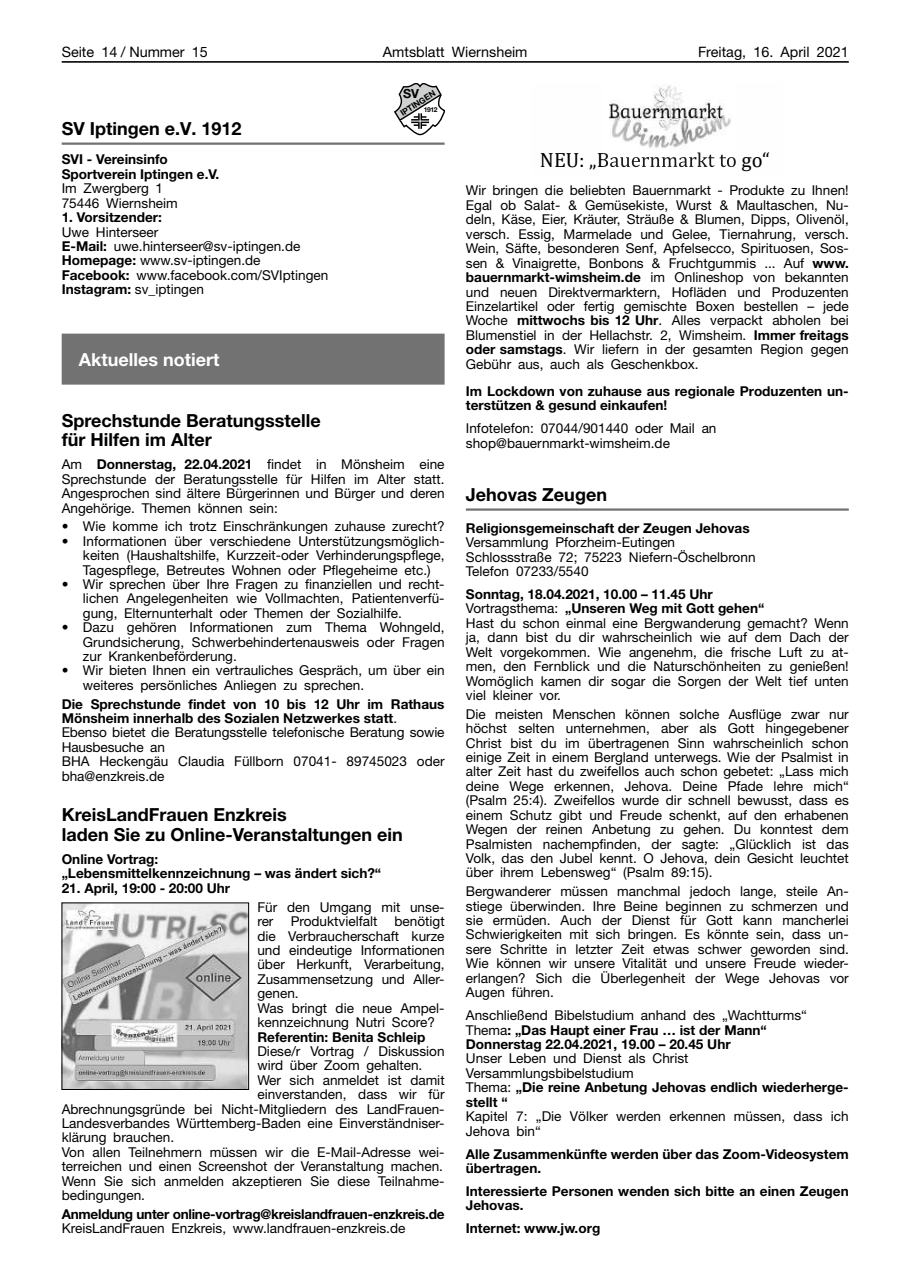
<style>
.page{position:relative;width:902px;height:1280px;background:#fff}
.page>*{position:absolute;margin:0;border:0;box-sizing:border-box;transform-origin:0 0}
.t1{font:700 18px/19.5px "Helvetica Neue";color:#000}
.t2{font:700 18px "Helvetica Neue";color:#fff}
.t3{font:14.4px "Helvetica Neue";color:#000}
.t4{font:13.65px/14.4px "Helvetica Neue";color:#000}
.t5{font:700 13.65px/14.4px "Helvetica Neue";color:#000}
.t6{font:700 13.65px "Helvetica Neue";letter-spacing:-.02em;color:#000}
.t7{font:700 12.6px "Helvetica Neue";color:#000}
.t8{font:700 8.4px "Helvetica Neue";color:#000}
.t9{font:700 6.75px "Helvetica Neue";color:#000}
.s1{font-weight:700}
.s2{font-weight:400}
</style>
<div class="page">
<hr style="left:62px;top:61px;width:786px;height:2px;background:#000">
<div style="left:62px;top:334px;width:382px;height:51px;background:#727272"></div>
<svg style="left:394px;top:84px;width:50px;height:52px"></svg>
<hr style="left:62px;top:143px;width:382px;height:2px;background:#727272">
<img style="left:64px;top:905px;width:183px;height:183px">
<div style="left:62px;top:903px;width:187px;height:187px;border:1px solid #000"></div>
<hr style="left:466px;top:508px;width:382px;height:3px;background:#727272">
<img style="left:609px;top:85px;width:122px;height:63px">
<img style="left:603px;top:152px;width:133px;height:16px">
<p class="t3" style="left:62px;top:43px;width:148px">Seite 14 / Nummer 15</p>
<p class="t3" style="left:383px;top:43px;width:146px">Amtsblatt Wiernsheim</p>
<p class="t3" style="left:698px;top:43px;width:152px">Freitag, 16. April 2021</p>
<p class="t7" style="left:403px;top:86px;width:18px">SV</p>
<p class="t8" style="left:398px;top:110px;width:42px;rotate:-33deg">IPTINGEN</p>
<p class="t9" style="left:423px;top:105px;width:15px">1912</p>
<h1 class="t1" style="left:62px;top:119px;width:181px">SV Iptingen e.V. 1912</h1>
<p class="t5" style="left:62px;top:152px;width:159px">SVI - Vereinsinfo<br>Sportverein Iptingen e.V.</p>
<p class="t4" style="left:62px;top:181px;width:118px">Im Zwergberg 1<br>75446 Wiernsheim</p>
<p class="t5" style="left:62px;top:210px;width:102px">1. Vorsitzender:</p>
<p class="t4" style="left:62px;top:224px;width:268px">Uwe Hinterseer<br><span class="s1">E-Mail:</span> uwe.hinterseer@sv-iptingen.de<br><span class="s1">Homepage:</span> www.sv-iptingen.de<br><span class="s1">Facebook:</span> www.facebook.com/SVIptingen<br><span class="s1">Instagram:</span> sv_iptingen</p>
<h1 class="t2" style="left:79px;top:348px;width:142px">Aktuelles notiert</h1>
<h1 class="t1" style="left:62px;top:410px;width:261px">Sprechstunde Beratungsstelle für Hilfen im Alter</h1>
<p class="t4" style="left:62px;top:457px;width:384px;text-align:justify">Am <span class="s1">Donnerstag, 22.04.2021</span> findet in Mönsheim eine Sprechstunde der Beratungsstelle für Hilfen im Alter statt.<br>Angesprochen sind ältere Bürgerinnen und Bürger und deren Angehörige. Themen können sein:</p>
<p class="t4" style="left:62px;top:519px;width:384px">• Wie komme ich trotz Einschränkungen zuhause zurecht?</p>
<p class="t4" style="left:83px;top:533px;width:363px;text-align:justify;text-indent:-21px">• Informationen über verschiedene Unterstützungsmöglich&shy;keiten (Haushaltshilfe, Kurzzeit-oder Verhinderungspflege, Tagespflege, Betreutes Wohnen oder Pflegeheime etc.)</p>
<p class="t4" style="left:83px;top:577px;width:363px;text-align:justify;text-indent:-21px">• Wir sprechen über Ihre Fragen zu finanziellen und recht&shy;lichen Angelegenheiten wie Vollmachten, Patientenverfü&shy;gung, Elternunterhalt oder Themen der Sozialhilfe.</p>
<p class="t4" style="left:83px;top:620px;width:363px;text-align:justify;text-indent:-21px">• Dazu gehören Informationen zum Thema Wohngeld, Grundsicherung, Schwerbehindertenausweis oder Fragen zur Krankenbeförderung.</p>
<p class="t4" style="left:83px;top:663px;width:363px;text-indent:-21px">• Wir bieten Ihnen ein vertrauliches Gespräch, um über ein weiteres persönliches Anliegen zu sprechen.</p>
<p class="t4" style="left:62px;top:696px;width:384px"><span class="s1">Die Sprechstunde findet von 10 bis 12 Uhr im Rathaus Mönsheim innerhalb des Sozialen Netzwerkes statt</span>.<br>Ebenso bietet die Beratungsstelle telefonische Beratung sowie Hausbesuche an<br>BHA Heckengäu Claudia Füllborn 07041- 89745023 oder bha@enzkreis.de</p>
<h1 class="t1" style="left:62px;top:805px;width:342px">KreisLandFrauen Enzkreis<br>laden Sie zu Online-Veranstaltungen ein</h1>
<p class="t5" style="left:62px;top:851px;width:321px">Online Vortrag:<br>„Lebensmittelkennzeichnung – was ändert sich?“</p>
<p class="t5" style="left:62px;top:880px;width:170px">21. April, 19:00 - 20:00 Uhr</p>
<p class="t4" style="left:257px;top:899px;width:189px">Für den Umgang mit unse&shy;rer</p>
<p class="t4" style="left:291px;top:914px;width:88px">Produktvielfalt</p>
<p class="t4" style="left:257px;top:914px;width:189px;text-indent:137px">benötigt die Verbraucherschaft kurze und eindeutige Informationen über Herkunft, Verarbeitung,<br>Zusammensetzung und Aller&shy;genen.<br>Was bringt die neue Ampel&shy;kennzeichnung Nutri Score?</p>
<p class="t5" style="left:257px;top:1029px;width:169px">Referentin: Benita Schleip</p>
<p class="t4" style="left:257px;top:1044px;width:189px">Diese/r Vortrag / Diskussion</p>
<p class="t4" style="left:257px;top:1058px;width:166px">wird über Zoom gehalten.</p>
<p class="t4" style="left:257px;top:1072px;width:189px">Wer sich anmeldet ist damit</p>
<p class="t4" style="left:257px;top:1087px;width:189px">einverstanden, dass wir für</p>
<p class="t4" style="left:62px;top:1101px;width:384px">Abrechnungsgründe bei Nicht-Mitgliedern des LandFrauen-</p>
<p class="t4" style="left:62px;top:1116px;width:384px">Landesverbandes Württemberg-Baden eine Einverständniser-</p>
<p class="t4" style="left:62px;top:1130px;width:114px">klärung brauchen.</p>
<p class="t4" style="left:62px;top:1144px;width:384px">Von allen Teilnehmern müssen wir die E-Mail-Adresse wei-</p>
<p class="t4" style="left:62px;top:1159px;width:383px">terreichen und einen Screenshot der Veranstaltung machen.</p>
<p class="t4" style="left:62px;top:1173px;width:384px">Wenn Sie sich anmelden akzeptieren Sie diese Teilnahme-</p>
<p class="t4" style="left:62px;top:1188px;width:85px">bedingungen.</p>
<p class="t6" style="left:62px;top:1205px;width:384px">Anmeldung unter online-vortrag@kreislandfrauen-enzkreis.de</p>
<p class="t4" style="left:62px;top:1221px;width:345px">KreisLandFrauen Enzkreis, www.landfrauen-enzkreis.de</p>
<p class="t4" style="left:466px;top:183px;width:384px;text-align:justify">Wir bringen die beliebten Bauernmarkt - Produkte zu Ihnen!<br>Egal ob Salat- &amp; Gemüsekiste, Wurst &amp; Maultaschen, Nu&shy;deln, Käse, Eier, Kräuter, Sträuße &amp; Blumen, Dipps, Olivenöl, versch. Essig, Marmelade und Gelee, Tiernahrung, versch.<br>Wein, Säfte, besonderen Senf, Apfelsecco, Spirituosen, Sos&shy;sen &amp; Vinaigrette, Bonbons &amp; Fruchtgummis ... Auf <span class="s1">www. bauernmarkt-wimsheim.de</span> im Onlineshop von bekannten und neuen Direktvermarktern, Hofläden und Produzenten Einzelartikel oder fertig gemischte Boxen bestellen – jede Woche <span class="s1">mittwochs bis 12 Uhr</span>. Alles verpackt abholen bei Blumenstiel in der Hellachstr. 2, Wimsheim. <span class="s1">Immer freitags oder samstags</span>. Wir liefern in der gesamten Region gegen Gebühr aus, auch als Geschenkbox.</p>
<p class="t5" style="left:466px;top:383px;width:384px">Im Lockdown von zuhause aus regionale Produzenten un&shy;terstützen &amp; gesund einkaufen!</p>
<p class="t4" style="left:466px;top:421px;width:252px">Infotelefon: 07044/901440 oder Mail an shop@bauernmarkt-wimsheim.de</p>
<h1 class="t1" style="left:466px;top:485px;width:143px">Jehovas Zeugen</h1>
<p class="t5" style="left:466px;top:520px;width:285px">Religionsgemeinschaft der Zeugen Jehovas</p>
<p class="t4" style="left:466px;top:535px;width:291px">Versammlung Pforzheim-Eutingen<br>Schlossstraße 72; 75223 Niefern-Öschelbronn<br>Telefon 07233/5540</p>
<p class="t4" style="left:466px;top:587px;width:384px"><span class="s1">Sonntag, 18.04.2021, 10.00 – 11.45 Uhr<br></span>Vortragsthema: <span class="s1">„Unseren Weg mit Gott gehen“<br></span>Hast du schon einmal eine Bergwanderung gemacht? Wenn ja, dann bist du dir wahrscheinlich wie auf dem Dach der Welt vorgekommen. Wie angenehm, die frische Luft zu at&shy;men, den Fernblick und die Naturschönheiten zu genießen!<br>Womöglich kamen dir sogar die Sorgen der Welt tief unten viel kleiner vor.</p>
<p class="t4" style="left:466px;top:706px;width:384px;text-align:justify">Die meisten Menschen können solche Ausflüge zwar nur höchst selten unternehmen, aber als Gott hingegebener Christ bist du im übertragenen Sinn wahrscheinlich schon einige Zeit in einem Bergland unterwegs. Wie der Psalmist in alter Zeit hast du zweifellos auch schon gebetet: „Lass mich deine Wege erkennen, Jehova. Deine Pfade lehre mich“ (Psalm 25:4). Zweifellos wurde dir schnell bewusst, dass es einem Schutz gibt und Freude schenkt, auf den erhabenen Wegen der reinen Anbetung zu gehen. Du konntest dem Psalmisten nachempfinden, der sagte: „Glücklich ist das Volk, das den Jubel kennt. O Jehova, dein Gesicht leuchtet über ihrem Lebensweg“ (Psalm 89:15).</p>
<p class="t4" style="left:466px;top:884px;width:384px;text-align:justify">Bergwanderer müssen manchmal jedoch lange, steile An&shy;stiege überwinden. Ihre Beine beginnen zu schmerzen und sie ermüden. Auch der Dienst für Gott kann mancherlei Schwierigkeiten mit sich bringen. Es könnte sein, dass un&shy;sere Schritte in letzter Zeit etwas schwer geworden sind.<br>Wie können wir unsere Vitalität und unsere Freude wieder&shy;erlangen? Sich die Überlegenheit der Wege Jehovas vor Augen führen.</p>
<p class="t5" style="left:466px;top:1008px;width:342px"><span class="s2">Anschließend Bibelstudium anhand des „Wachtturms“<br>Thema</span>: „Das Haupt einer Frau … ist der Mann“<br>Donnerstag 22.04.2021, 19.00 – 20.45 Uhr</p>
<p class="t4" style="left:466px;top:1051px;width:384px">Unser Leben und Dienst als Christ<br>Versammlungsbibelstudium<br>Thema: <span class="s1">„Die reine Anbetung Jehovas endlich wiederherge&shy;stellt “</span></p>
<p class="t4" style="left:466px;top:1109px;width:384px">Kapitel 7: „Die Völker werden erkennen müssen, dass ich<br>Jehova bin“</p>
<p class="t5" style="left:466px;top:1146px;width:384px">Alle Zusammenkünfte werden über das Zoom-Videosystem übertragen.</p>
<p class="t5" style="left:466px;top:1183px;width:384px">Interessierte Personen wenden sich bitte an einen Zeugen<br>Jehovas.</p>
<p class="t5" style="left:466px;top:1221px;width:136px">Internet: www.jw.org</p>
</div>
